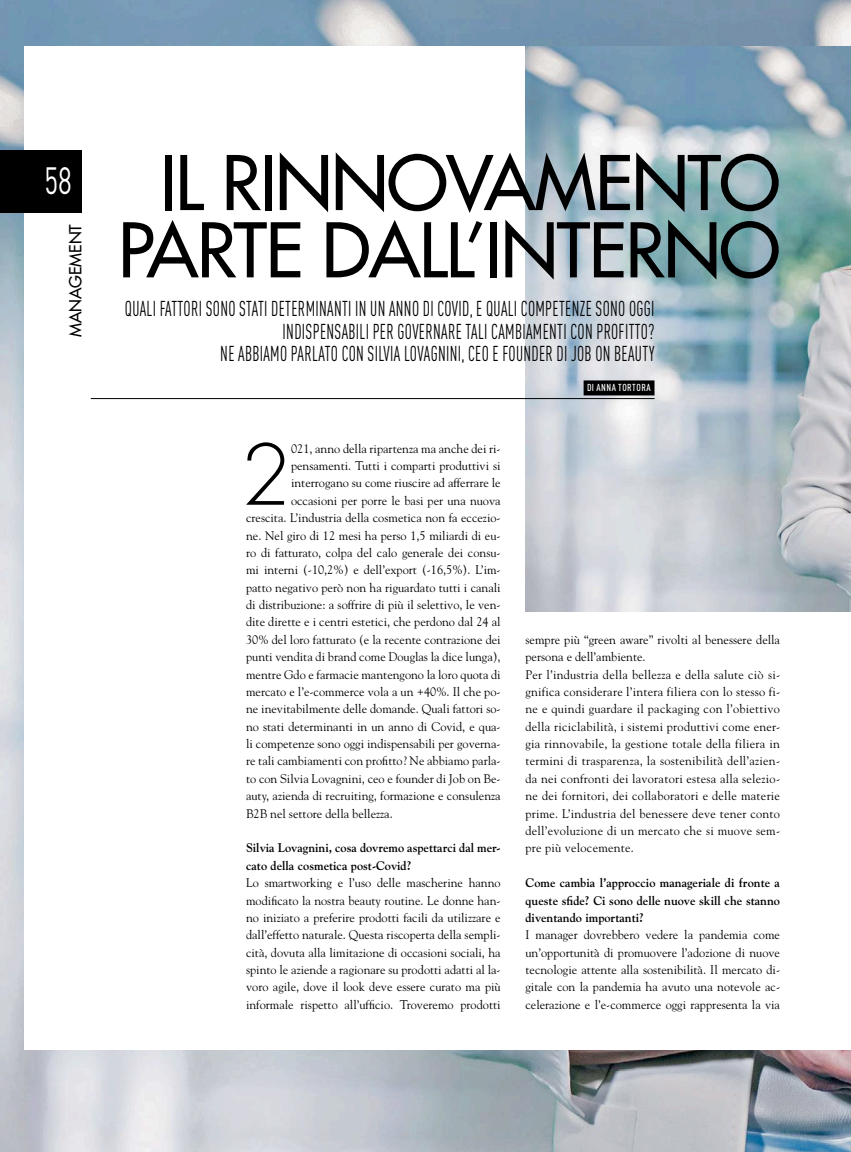
<style>
.page{position:relative;width:851px;height:1152px;background:#fff}
.page>*{position:absolute;margin:0;border:0;box-sizing:border-box;transform-origin:0 0}
.t1{font:300 81.62px "Futura Std";color:#000}
.t2{font:500 73.12px/67.2px "Futura Std";letter-spacing:-.02em;color:#000;text-align:center}
.t3{font:37.5px "DIN Pro";color:#fff;scale:.7 1}
.t4{font:condensed 21.25px/22.5px "DIN Pro";letter-spacing:.02em;color:#000;text-align:right;scale:.8 1}
.t5{font:500 16.25px "Futura Std";color:#000}
.t6{font:12.5px/17.4px "Goudy Std";color:#000;text-align:justify}
.t7{font:12.5px/17.4px "Goudy Std";letter-spacing:.02em;color:#000}
.t8{font:700 12.5px/17.4px "Goudy Std";color:#000}
.t9{font:500 condensed 10px "DIN Pro";letter-spacing:.05em;color:#fff}
</style>
<div class="page">
<img style="left:0;top:0;width:850px;height:1152px">
<div style="left:25px;top:46px;width:825px;height:1003px;background:#fff"></div>
<img style="left:525px;top:46px;width:325px;height:565px">
<div style="left:0;top:150px;width:81px;height:63px;background:#000"></div>
<hr style="left:91px;top:398px;width:563px;height:1px;background:#000">
<div style="left:583px;top:380px;width:71px;height:15px;background:#000"></div>
<h3 class="t3" style="left:44px;top:151px;width:41px">58</h3>
<h3 class="t5" style="left:65px;top:337px;width:115px;rotate:-90deg">MANAGEMENT</h3>
<h2 class="t2" style="left:118px;top:150px;width:663px">IL RINNOVAMENTO<br>PARTE DALL’INTERNO</h2>
<h3 class="t4" style="left:125px;top:296px;width:663px">QUALI FATTORI SONO STATI DETERMINANTI IN UN ANNO DI COVID, E QUALI COMPETENZE SONO OGGI<br>INDISPENSABILI PER GOVERNARE TALI CAMBIAMENTI CON PROFITTO?<br>NE ABBIAMO PARLATO CON SILVIA LOVAGNINI, CEO E FOUNDER DI JOB ON BEAUTY</h3>
<h1 class="t1" style="left:240px;top:425px;width:52px">2</h1>
<p class="t6" style="left:291px;top:439px;width:211px">021, anno della ripartenza ma anche dei ri-</p>
<p class="t6" style="left:291px;top:457px;width:211px">pensamenti. Tutti i comparti produttivi si</p>
<p class="t6" style="left:291px;top:474px;width:211px">interrogano su come riuscire ad afferrare le</p>
<p class="t6" style="left:291px;top:491px;width:211px">occasioni per porre le basi per una nuova</p>
<p class="t6" style="left:246px;top:509px;width:256px">crescita. L’industria della cosmetica non fa eccezio-</p>
<p class="t6" style="left:246px;top:526px;width:256px">ne. Nel giro di 12 mesi ha perso 1,5 miliardi di eu-</p>
<p class="t6" style="left:246px;top:544px;width:256px">ro di fatturato, colpa del calo generale dei consu-</p>
<p class="t6" style="left:246px;top:561px;width:256px">mi interni (-10,2%) e dell’export (-16,5%). L’im-</p>
<p class="t6" style="left:246px;top:578px;width:256px">patto negativo però non ha riguardato tutti i canali</p>
<p class="t6" style="left:246px;top:596px;width:256px">di distribuzione: a soffrire di più il selettivo, le ven-</p>
<p class="t6" style="left:246px;top:613px;width:256px">dite dirette e i centri estetici, che perdono dal 24 al</p>
<p class="t6" style="left:246px;top:630px;width:256px">30% del loro fatturato (e la recente contrazione dei</p>
<p class="t6" style="left:246px;top:648px;width:256px">punti vendita di brand come Douglas la dice lunga),</p>
<p class="t6" style="left:246px;top:665px;width:256px">mentre Gdo e farmacie mantengono la loro quota di</p>
<p class="t6" style="left:246px;top:683px;width:256px">mercato e l’e-commerce vola a un +40%. Il che po-</p>
<p class="t6" style="left:246px;top:700px;width:256px">ne inevitabilmente delle domande. Quali fattori so-</p>
<p class="t6" style="left:246px;top:717px;width:256px">no stati determinanti in un anno di Covid, e qua-</p>
<p class="t6" style="left:246px;top:735px;width:256px">li competenze sono oggi indispensabili per governa-</p>
<p class="t6" style="left:246px;top:752px;width:256px">re tali cambiamenti con profitto? Ne abbiamo parla-</p>
<p class="t6" style="left:246px;top:769px;width:256px">to con Silvia Lovagnini, ceo e founder di Job on Be-</p>
<p class="t6" style="left:246px;top:787px;width:256px">auty, azienda di recruiting, formazione e consulenza</p>
<p class="t6" style="left:246px;top:804px;width:148px">B2B nel settore della bellezza.</p>
<p class="t8" style="left:246px;top:839px;width:256px">Silvia Lovagnini, cosa dovremo aspettarci dal mer&shy;cato della cosmetica post-Covid?</p>
<p class="t6" style="left:246px;top:874px;width:256px">Lo smartworking e l’uso delle mascherine hanno modificato la nostra beauty routine. Le donne han&shy;no iniziato a preferire prodotti facili da utilizzare e dall’effetto naturale. Questa riscoperta della sempli&shy;cità, dovuta alla limitazione di occasioni sociali, ha spinto le aziende a ragionare su prodotti adatti al la&shy;voro agile, dove il look deve essere curato ma più informale rispetto all’ufficio. Troveremo prodotti</p>
<p class="t9" style="left:587px;top:380px;width:65px">DI ANNA TORTORA</p>
<p class="t7" style="left:525px;top:630px;width:256px">sempre più “green aware” rivolti al benessere della persona e dell’ambiente.<br>Per l’industria della bellezza e della salute ciò si&shy;gnifica considerare l’intera filiera con lo stesso fi&shy;ne e quindi guardare il packaging con l’obiettivo della riciclabilità, i sistemi produttivi come ener&shy;gia rinnovabile, la gestione totale della filiera in termini di trasparenza, la sostenibilità dell’azien&shy;da nei confronti dei lavoratori estesa alla selezio&shy;ne dei fornitori, dei collaboratori e delle materie prime. L’industria del benessere deve tener conto dell’evoluzione di un mercato che si muove sem&shy;pre più velocemente.</p>
<p class="t8" style="left:525px;top:874px;width:256px;text-align:justify">Come cambia l’approccio manageriale di fronte a queste sfide? Ci sono delle nuove skill che stanno diventando importanti?</p>
<p class="t6" style="left:525px;top:926px;width:256px">I manager dovrebbero vedere la pandemia come un’opportunità di promuovere l’adozione di nuove tecnologie attente alla sostenibilità. Il mercato di&shy;gitale con la pandemia ha avuto una notevole ac&shy;celerazione e l’e-commerce oggi rappresenta la via</p>
</div>
